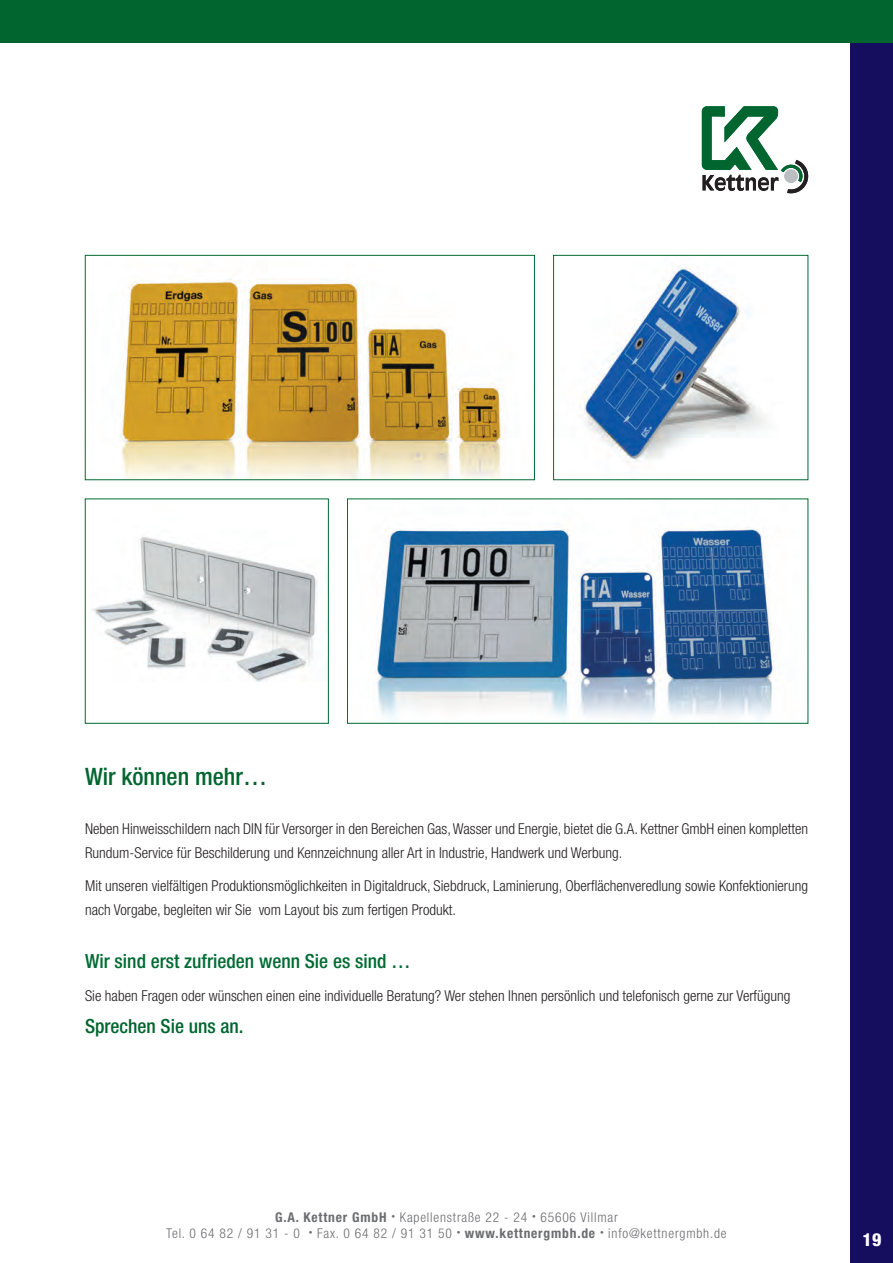
<style>
.page{position:relative;width:893px;height:1263px;background:#fff}
.page>*{position:absolute;margin:0;border:0;box-sizing:border-box;transform-origin:0 0}
.t1{font:500 condensed 24px "Helvetica Neue LT Std";color:#00652e}
.t2{font:500 condensed 19.5px "Helvetica Neue LT Std";color:#006b32}
.t3{font:500 condensed 19.5px "Helvetica Neue LT Std";color:#00652e}
.t4{font:800 condensed 18px "Helvetica Neue LT Std";color:#fff}
.t5{font:300 condensed 15px/24px "Helvetica Neue LT Std";color:#231f20}
.t6{font:300 condensed 13.5px/16.2px "Helvetica Neue LT Std";letter-spacing:.06em;color:#6c6d70;text-align:center}
.s1{font-weight:700}
</style>
<div class="page">
<div style="left:850px;top:0;width:43px;height:1263px;background:#150d5e"></div>
<div style="left:0;top:0;width:893px;height:43px;background:#00652e"></div>
<img style="left:120px;top:278px;width:383px;height:200px">
<div style="left:85px;top:255px;width:450px;height:225px;border:1px solid #006b32"></div>
<img style="left:375px;top:527px;width:399px;height:193px">
<img style="left:92px;top:536px;width:226px;height:146px">
<img style="left:580px;top:267px;width:185px;height:197px">
<div style="left:553px;top:255px;width:255px;height:225px;border:1px solid #006b32"></div>
<svg style="left:702px;top:106px;width:106px;height:87px"></svg>
<h1 class="t1" style="left:85px;top:762px;width:183px">Wir können mehr…</h1>
<p class="t5" style="left:85px;top:817px;width:725px">Neben Hinweisschildern nach DIN für Versorger in den Bereichen Gas, Wasser und Energie, bietet die G.A. Kettner GmbH einen kompletten<br>Rundum-Service für Beschilderung und Kennzeichnung aller Art in Industrie, Handwerk und Werbung.</p>
<p class="t5" style="left:85px;top:873px;width:725px">Mit unseren vielfältigen Produktionsmöglichkeiten in Digitaldruck, Siebdruck, Laminierung, Oberflächenveredlung sowie Konfektionierung nach Vorgabe, begleiten wir Sie vom Layout bis zum fertigen Produkt.</p>
<h2 class="t2" style="left:85px;top:950px;width:327px">Wir sind erst zufrieden wenn Sie es sind …</h2>
<p class="t5" style="left:85px;top:983px;width:707px">Sie haben Fragen oder wünschen einen eine individuelle Beratung? Wer stehen Ihnen persönlich und telefonisch gerne zur Verfügung</p>
<h2 class="t3" style="left:85px;top:1015px;width:160px">Sprechen Sie uns an.</h2>
<p class="t6" style="left:166px;top:1208px;width:562px"><span class="s1">G.A. Kettner GmbH</span> <sup>•</sup> Kapellenstraße 22 - 24 <sup>•</sup> 65606 Villmar<br>Tel. 0 64 82 / 91 31 - 0 <sup>•</sup> Fax. 0 64 82 / 91 31 50 <sup>•</sup> <span class="s1">www.kettnergmbh.de</span> <sup>•</sup> info@kettnergmbh.de</p>
<p class="t4" style="left:863px;top:1228px;width:20px">19</p>
</div>
